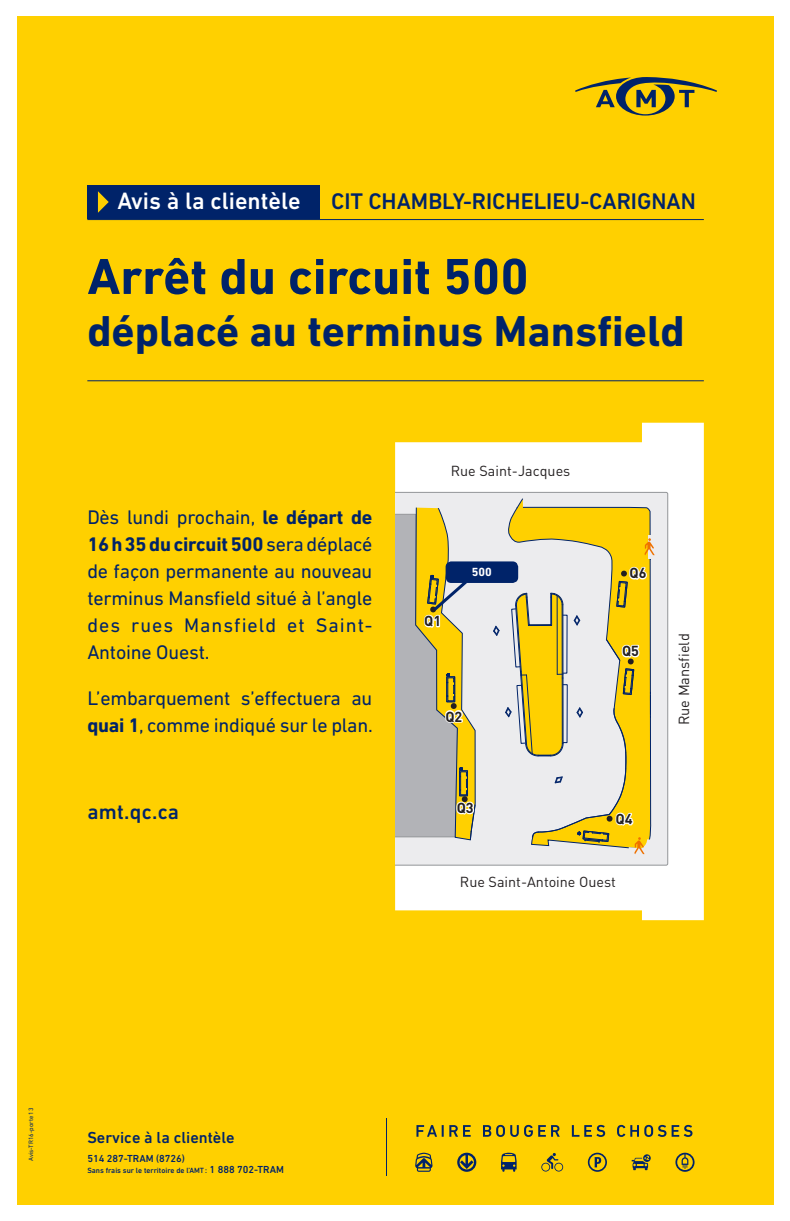
<style>
.page{position:relative;width:790px;height:1221px;background:#fff}
.page>*{position:absolute;margin:0;border:0;box-sizing:border-box;transform-origin:0 0}
.t1{font:700 51.4px "DIN Next LT Pro";color:#002369}
.t2{font:700 44px "DIN Next LT Pro";color:#002369}
.t3{font:500 24.1px "DIN Next LT Pro";color:#fff}
.t4{font:500 23px "DIN Next LT Pro";color:#002369}
.t5{font:500 21.4px "DIN Next LT Pro";letter-spacing:.01em;color:#002369}
.t6{font:20px/27px "DIN Next LT Pro";letter-spacing:-.01em;color:#002369;text-align:justify}
.t7{font:500 16.2px "DIN Next LT Pro";color:#002369}
.t8{font:14.5px "DIN";letter-spacing:-.005em;color:#231f20}
.t9{font:14.4px "DIN";color:#231f20}
.t10{font:700 14.4px "DIN";letter-spacing:-.005em;color:#231f20}
.t11{font:700 12px "DIN Next LT Pro";color:#fff}
.t12{font:500 10.4px "DIN Next LT Pro";color:#002369}
.t13{font:500 7.7px "DIN Next LT Pro";color:#002369}
.t14{font:6.4px "DIN Next LT Pro";color:#002369}
.s1{font-weight:700}
.s2{font-size:10.4px}
</style>
<div class="page">
<div style="left:17px;top:16px;width:756px;height:1188px;background:#ffd000"></div>
<div style="left:87px;top:185px;width:233px;height:34px;background:#002369"></div>
<svg style="left:98px;top:191px;width:11px;height:22px"></svg>
<hr style="left:87px;top:219px;width:617px;height:1px;background:#002369">
<hr style="left:87px;top:380px;width:617px;height:1px;background:#002369">
<svg style="left:501px;top:1152px;width:15px;height:19px"></svg>
<svg style="left:457px;top:1152px;width:19px;height:19px"></svg>
<svg style="left:675px;top:1152px;width:19px;height:19px"></svg>
<svg style="left:631px;top:1154px;width:20px;height:16px"></svg>
<svg style="left:588px;top:1152px;width:19px;height:19px"></svg>
<svg style="left:415px;top:1152px;width:17px;height:19px"></svg>
<svg style="left:541px;top:1153px;width:22px;height:18px"></svg>
<hr style="left:386px;top:1118px;width:1px;height:58px;background:#002369">
<svg style="left:416px;top:1125px;width:55px;height:11px"></svg>
<svg style="left:483px;top:1125px;width:77px;height:12px"></svg>
<svg style="left:572px;top:1125px;width:33px;height:12px"></svg>
<svg style="left:617px;top:1125px;width:75px;height:12px"></svg>
<svg style="left:575px;top:77px;width:142px;height:39px"></svg>
<svg style="left:395px;top:423px;width:309px;height:497px;background:#fef8e2"></svg>
<svg style="left:395px;top:492px;width:273px;height:373px;background:#d1d2d5"></svg>
<svg style="left:507px;top:423px;width:145px;height:84px;fill:#fff"></svg>
<svg style="left:407px;top:507px;width:254px;height:352px"></svg>
<p class="t3" style="left:117px;top:187px;width:185px">Avis à la clientèle</p>
<p class="t4" style="left:331px;top:187px;width:366px">CIT CHAMBLY-RICHELIEU-CARIGNAN</p>
<h1 class="t1" style="left:87px;top:246px;width:443px">Arrêt du circuit 500</h1>
<h2 class="t2" style="left:87px;top:306px;width:599px">déplacé au terminus Mansfield</h2>
<p class="t6" style="left:87px;top:503px;width:287px">Dès lundi prochain, <span class="s1">le départ de 16h35 du circuit 500</span> sera déplacé de façon permanente au nouveau terminus Mansfield situé à l’angle des rues Mansfield et Saint-Antoine Ouest.</p>
<p class="t6" style="left:87px;top:684px;width:287px">L’embarquement s’effectuera au <span class="s1">quai 1</span>, comme indiqué sur le plan.</p>
<p class="t5" style="left:87px;top:799px;width:93px">amt.qc.ca</p>
<p class="t9" style="left:451px;top:462px;width:121px">Rue Saint-Jacques</p>
<p class="t10" style="left:424px;top:611px;width:19px">Q1</p>
<p class="t11" style="left:472px;top:564px;width:22px">500</p>
<p class="t10" style="left:629px;top:564px;width:19px">Q6</p>
<p class="t10" style="left:622px;top:641px;width:19px">Q5</p>
<p class="t10" style="left:445px;top:707px;width:19px">Q2</p>
<p class="t10" style="left:457px;top:798px;width:19px">Q3</p>
<p class="t9" style="left:460px;top:872px;width:158px">Rue Saint-Antoine Ouest</p>
<p class="t8" style="left:675px;top:725px;width:93px;rotate:-90deg">Rue Mansfield</p>
<p class="t14" style="left:27px;top:1161px;width:55px;rotate:-90deg">Avis-TR16-porte 13</p>
<p class="t7" style="left:87px;top:1128px;width:149px">Service à la clientèle</p>
<p class="t12" style="left:87px;top:1152px;width:99px">514 287-TRAM (8726)</p>
<p class="t13" style="left:87px;top:1166px;width:198px">Sans frais sur le territoire de l’AMT: <span class="s2">1 888 702-TRAM</span></p>
</div>
